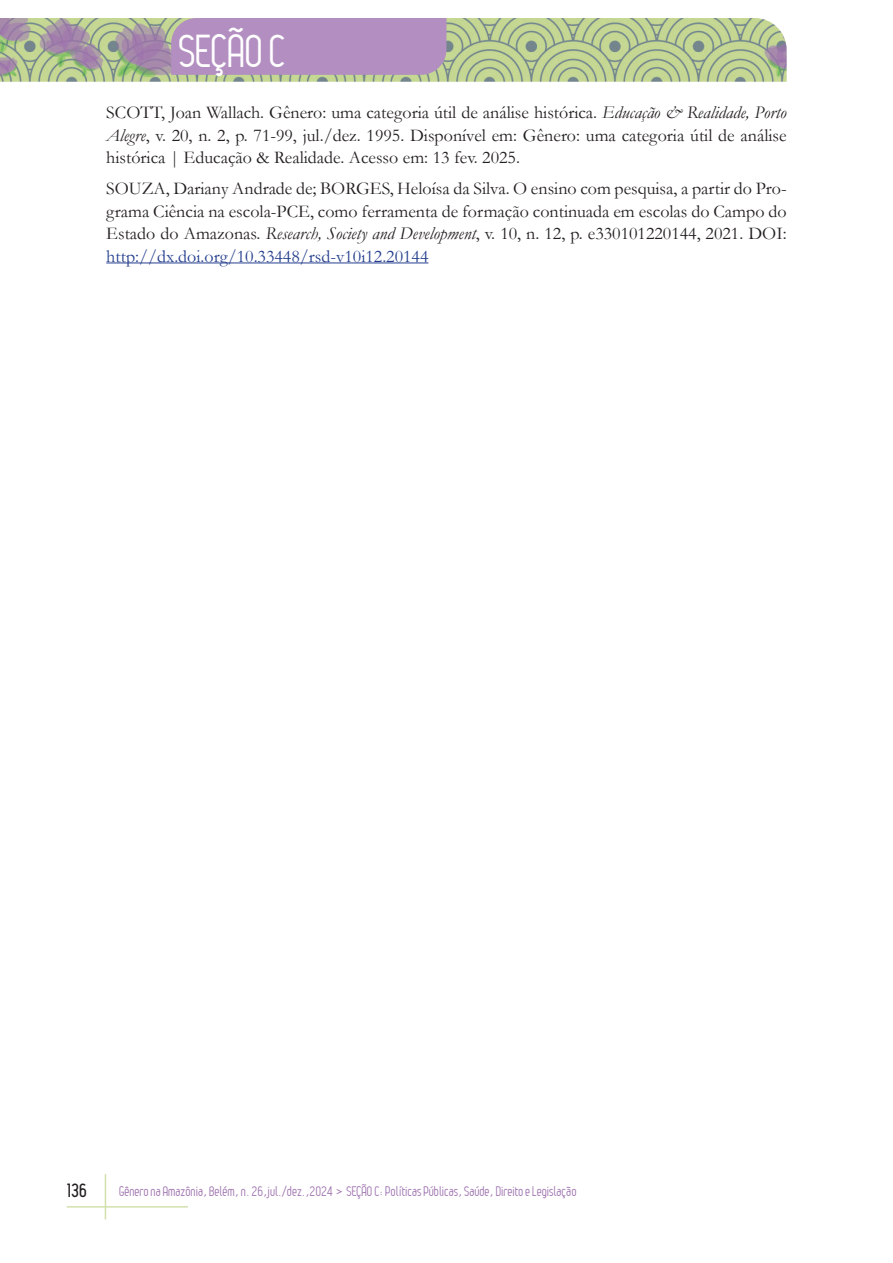
<style>
.page{position:relative;width:893px;height:1263px;background:#fff}
.page>*{position:absolute;margin:0;border:0;box-sizing:border-box;transform-origin:0 0}
.t1{font:45px "Leger";letter-spacing:-.01em;color:#fff}
.Referências{font:18px/22.5px "Garamond";color:#231f20;text-align:justify}
.t2{font:700 18px "Leger";color:#231f20}
.t3{font:13.5px "Leger";color:#9f73af}
.s1{font-style:italic}
.s2{color:#253f8e}
</style>
<div class="page">
<hr style="left:105px;top:1174px;width:1px;height:45px;background:#d2e0ac">
<hr style="left:67px;top:1206px;width:121px;height:1px;background:#d2e0ac">
<img style="left:0;top:18px;width:787px;height:64px">
<div style="left:171px;top:18px;width:275px;height:57px;background:#b28fc0"></div>
<hr style="left:106px;top:262px;width:322px;height:1px;background:#253f8e">
<p class="t1" style="left:179px;top:26px;width:109px">SEÇÃO C</p>
<p class="Referências" style="left:106px;top:101px;width:682px">SCOTT, Joan Wallach. Gênero: uma categoria útil de análise histórica. <span class="s1">Educação &amp; Realidade, Porto Alegre</span>, v. 20, n. 2, p. 71-99, jul./dez. 1995. Disponível em: Gênero: uma categoria útil de análise histórica | Educação &amp; Realidade. Acesso em: 13 fev. 2025.</p>
<p class="Referências" style="left:106px;top:177px;width:682px">SOUZA, Dariany Andrade de; BORGES, Heloísa da Silva. O ensino com pesquisa, a partir do Pro&shy;grama Ciência na escola-PCE, como ferramenta de formação continuada em escolas do Campo do Estado do Amazonas. <span class="s1">Research, Society and Development</span>, v. 10, n. 12, p. e330101220144, 2021. DOI: <span class="s2">http://dx.doi.org/10.33448/rsd-v10i12.20144</span></p>
<p class="t2" style="left:67px;top:1180px;width:21px">136</p>
<p class="t3" style="left:119px;top:1183px;width:459px">Gênero na Amazônia, Belém, n. 26,jul./dez.,2024 &gt; SEÇÃO C: Políticas Públicas, Saúde, Direito e Legislação</p>
</div>
